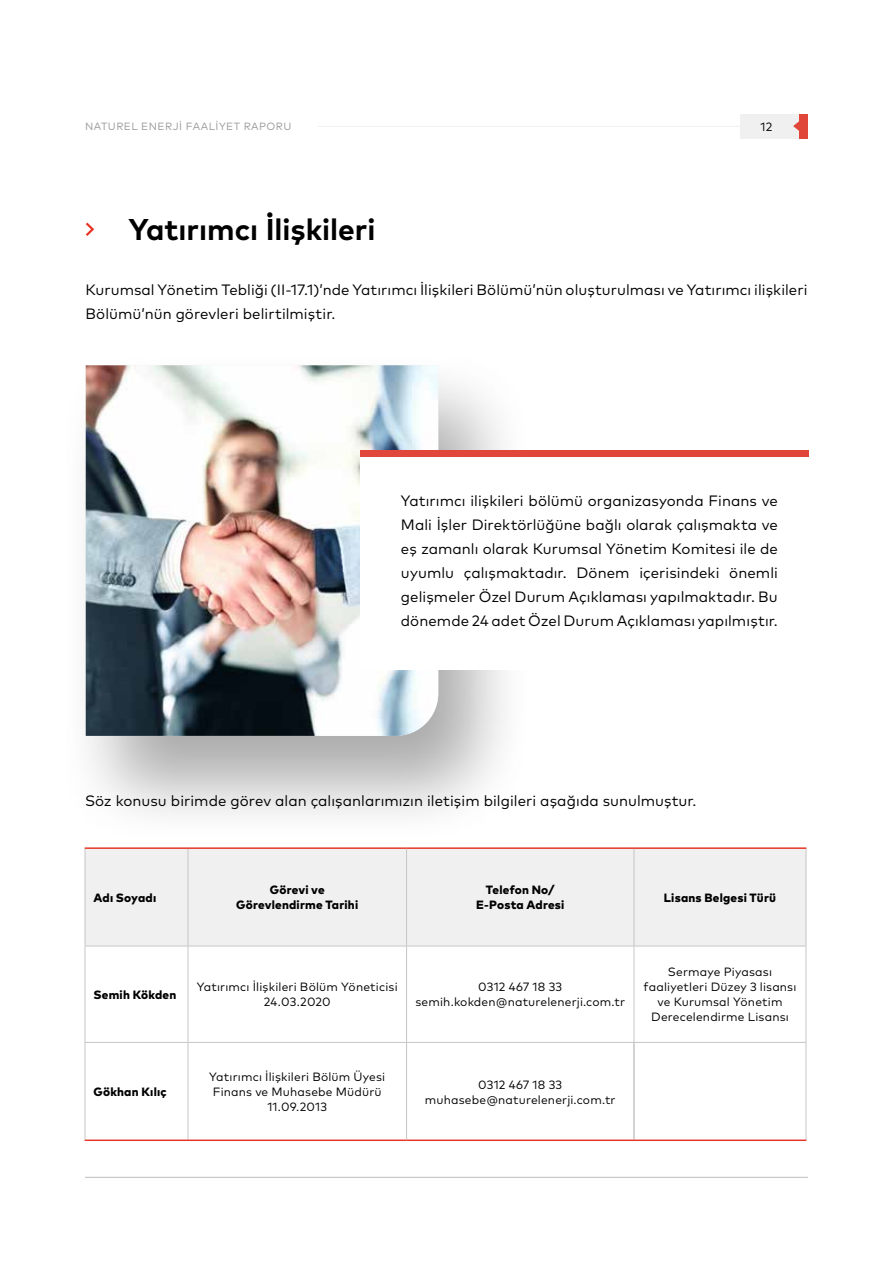
<style>
.page{position:relative;width:893px;height:1263px;background:#fff}
.page>*{position:absolute;margin:0;border:0;box-sizing:border-box;transform-origin:0 0}
.t1{font:700 30px "Mark Pro";color:#000}
.t2{font:15px/24px "Mark Pro";letter-spacing:.005em;color:#000}
.t3{font:12px/15px "Mark Pro";letter-spacing:.015em;color:#000;text-align:center}
.t4{font:800 12px/15px "Mark Pro";letter-spacing:.015em;color:#000;text-align:center}
.t5{font:10.5px "Mark Pro";letter-spacing:.045em;color:#9b9b9a}
</style>
<div class="page">
<hr style="left:85px;top:1177px;width:723px;height:1px;background:#c6c6c6">
<hr style="left:318px;top:126px;width:454px;height:1px;background:#f0f0f0">
<div style="left:740px;top:114px;width:59px;height:24px;background:#f0f0f0"></div>
<div style="left:799px;top:114px;width:9px;height:24px;background:#e1463a"></div>
<svg style="left:793px;top:121px;width:6px;height:10px"></svg>
<svg style="left:86px;top:223px;width:8px;height:13px"></svg>
<div style="left:58px;top:350px;width:476px;height:494px;background:#000;opacity:.33"></div>
<img style="left:86px;top:365px;width:352px;height:371px">
<div style="left:360px;top:451px;width:448px;height:219px;background:#fff"></div>
<div style="left:360px;top:451px;width:448px;height:6px;background:#e1463a"></div>
<div style="left:86px;top:849px;width:720px;height:97px;background:#f0f0f0"></div>
<hr style="left:188px;top:849px;width:1px;height:97px;background:#c6c6c6">
<hr style="left:85px;top:946px;width:103px;height:1px;background:#c6c6c6">
<hr style="left:188px;top:946px;width:219px;height:1px;background:#c6c6c6">
<hr style="left:188px;top:946px;width:1px;height:96px;background:#c6c6c6">
<hr style="left:407px;top:946px;width:227px;height:1px;background:#c6c6c6">
<hr style="left:85px;top:1042px;width:103px;height:1px;background:#c6c6c6">
<hr style="left:188px;top:1042px;width:219px;height:1px;background:#c6c6c6">
<hr style="left:188px;top:1043px;width:1px;height:96px;background:#c6c6c6">
<hr style="left:407px;top:1042px;width:227px;height:1px;background:#c6c6c6">
<hr style="left:406px;top:849px;width:1px;height:97px;background:#c6c6c6">
<hr style="left:406px;top:946px;width:1px;height:96px;background:#c6c6c6">
<hr style="left:406px;top:1043px;width:1px;height:96px;background:#c6c6c6">
<hr style="left:188px;top:847px;width:219px;height:2px;background:#e73627">
<hr style="left:407px;top:847px;width:227px;height:2px;background:#e73627">
<hr style="left:85px;top:847px;width:103px;height:2px;background:#e73627">
<hr style="left:633px;top:1043px;width:2px;height:96px;background:#c6c6c6">
<hr style="left:85px;top:1139px;width:103px;height:2px;background:#e73627">
<hr style="left:188px;top:1139px;width:219px;height:2px;background:#e73627">
<hr style="left:634px;top:849px;width:1px;height:97px;background:#c6c6c6">
<hr style="left:806px;top:849px;width:1px;height:97px;background:#c6c6c6">
<hr style="left:634px;top:946px;width:172px;height:1px;background:#c6c6c6">
<hr style="left:634px;top:946px;width:1px;height:96px;background:#c6c6c6">
<hr style="left:806px;top:946px;width:1px;height:96px;background:#c6c6c6">
<hr style="left:634px;top:1042px;width:172px;height:1px;background:#c6c6c6">
<hr style="left:634px;top:847px;width:172px;height:2px;background:#e73627">
<hr style="left:806px;top:1043px;width:1px;height:96px;background:#c6c6c6">
<hr style="left:407px;top:1139px;width:227px;height:2px;background:#e73627">
<hr style="left:634px;top:1139px;width:172px;height:2px;background:#e73627">
<hr style="left:85px;top:849px;width:1px;height:97px;background:#c6c6c6">
<hr style="left:85px;top:946px;width:1px;height:96px;background:#c6c6c6">
<hr style="left:85px;top:1043px;width:1px;height:96px;background:#c6c6c6">
<p class="t5" style="left:85px;top:118px;width:208px">NATUREL ENERJİ FAALİYET RAPORU</p>
<p class="t3" style="left:760px;top:118px;width:14px">12</p>
<h1 class="t1" style="left:129px;top:206px;width:248px">Yatırımcı İlişkileri</h1>
<p class="t2" style="left:86px;top:277px;width:723px">Kurumsal Yönetim Tebliği (II-17.1)’nde Yatırımcı İlişkileri Bölümü’nün oluşturulması ve Yatırımcı ilişkileri<br>Bölümü’nün görevleri belirtilmiştir.</p>
<p class="t2" style="left:401px;top:488px;width:378px;text-align:justify">Yatırımcı ilişkileri bölümü organizasyonda Finans ve Mali İşler Direktörlüğüne bağlı olarak çalışmakta ve eş zamanlı olarak Kurumsal Yönetim Komitesi ile de uyumlu çalışmaktadır. Dönem içerisindeki önemli gelişmeler Özel Durum Açıklaması yapılmaktadır. Bu dönemde 24 adet Özel Durum Açıklaması yapılmıştır.</p>
<p class="t2" style="left:85px;top:788px;width:613px">Söz konusu birimde görev alan çalışanlarımızın iletişim bilgileri aşağıda sunulmuştur.</p>
<p class="t4" style="left:93px;top:889px;width:64px">Adı Soyadı</p>
<p class="t4" style="left:236px;top:881px;width:124px">Görevi ve<br>Görevlendirme Tarihi</p>
<p class="t4" style="left:476px;top:881px;width:90px">Telefon No/<br>E-Posta Adresi</p>
<p class="t4" style="left:664px;top:889px;width:114px">Lisans Belgesi Türü</p>
<p class="t4" style="left:93px;top:986px;width:84px">Semih Kökden</p>
<p class="t3" style="left:197px;top:979px;width:202px">Yatırımcı İlişkileri Bölüm Yöneticisi<br>24.03.2020</p>
<p class="t3" style="left:415px;top:979px;width:211px">0312 467 18 33 semih.kokden@naturelenerji.com.tr</p>
<p class="t3" style="left:643px;top:964px;width:154px">Sermaye Piyasası faaliyetleri Düzey 3 lisansı ve Kurumsal Yönetim<br>Derecelendirme Lisansı</p>
<p class="t4" style="left:93px;top:1083px;width:75px">Gökhan Kılıç</p>
<p class="t3" style="left:209px;top:1068px;width:177px">Yatırımcı İlişkileri Bölüm Üyesi<br>Finans ve Muhasebe Müdürü<br>11.09.2013</p>
<p class="t3" style="left:425px;top:1076px;width:192px">0312 467 18 33 muhasebe@naturelenerji.com.tr</p>
</div>
